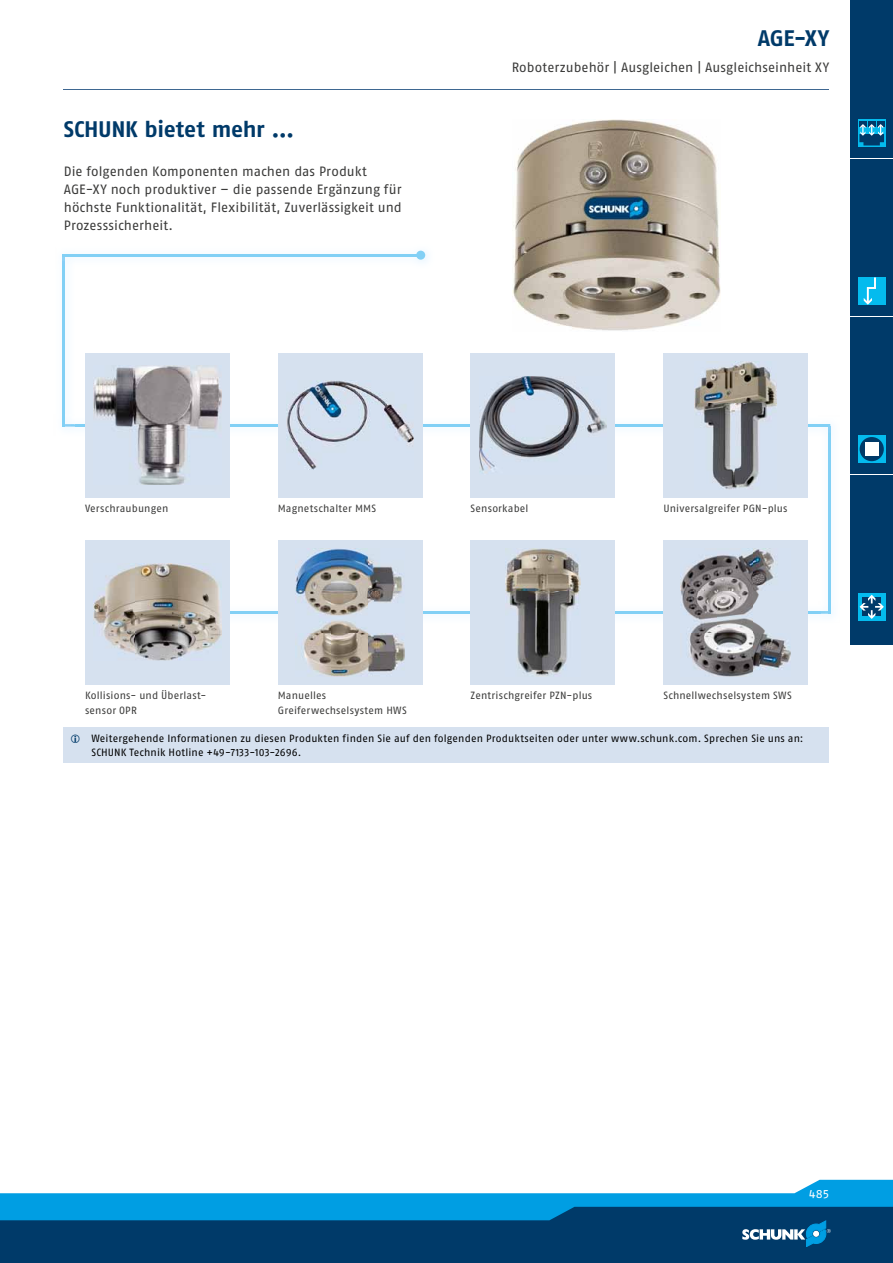
<style>
.page{position:relative;width:893px;height:1263px;background:#fff}
.page>*{position:absolute;margin:0;border:0;box-sizing:border-box;transform-origin:0 0}
.t1{font:700 22.5px "SCHUNK Fago Pro";letter-spacing:-.015em;color:#003a69}
.t2{font:13.5px/18px "SCHUNK Fago Pro";letter-spacing:.005em;color:#3b3b3a}
.t3{font:12px "SCHUNK Fago Pro";color:#fff}
.t4{font:10.5px/14.2px "SCHUNK Fago Pro";letter-spacing:.015em;color:#3b3b3a}
.t5{font:10.5px/14.2px "SCHUNK Fago Pro";letter-spacing:.01em;color:#000}
</style>
<div class="page">
<div style="left:0;top:1202px;width:893px;height:61px;background:#003a69"></div>
<svg style="left:0;top:1180px;width:893px;height:67px"></svg>
<div style="left:850px;top:0;width:43px;height:644px;background:#003a69"></div>
<svg style="left:858px;top:120px;width:27px;height:27px"></svg>
<svg style="left:859px;top:121px;width:25px;height:24px"></svg>
<hr style="left:850px;top:158px;width:43px;height:1px;background:#fff">
<div style="left:858px;top:277px;width:27px;height:28px;background:#04bbee"></div>
<svg style="left:864px;top:277px;width:12px;height:28px"></svg>
<hr style="left:850px;top:316px;width:43px;height:1px;background:#fff">
<svg style="left:858px;top:435px;width:27px;height:28px"></svg>
<div style="left:860px;top:437px;width:24px;height:24px;background:#003a69;border-radius:50%"></div>
<div style="left:865px;top:442px;width:13px;height:14px;background:#fff"></div>
<hr style="left:850px;top:474px;width:43px;height:1px;background:#fff">
<div style="left:858px;top:593px;width:27px;height:27px;background:#04bbee"></div>
<svg style="left:860px;top:595px;width:24px;height:24px"></svg>
<img style="left:230px;top:604px;width:588px;height:19px">
<hr style="left:139px;top:611px;width:691px;height:2px;background:#82d0f5">
<img style="left:830px;top:437px;width:1px;height:165px">
<svg style="left:818px;top:602px;width:15px;height:14px"></svg>
<hr style="left:828px;top:424px;width:2px;height:189px;background:#82d0f5">
<img style="left:75px;top:415px;width:757px;height:21px">
<svg style="left:828px;top:426px;width:2px;height:10px"></svg>
<hr style="left:63px;top:424px;width:767px;height:2px;background:#82d0f5">
<img style="left:62px;top:270px;width:1px;height:145px">
<img style="left:62px;top:417px;width:13px;height:11px">
<svg style="left:65px;top:415px;width:11px;height:11px"></svg>
<hr style="left:63px;top:254px;width:2px;height:172px;background:#82d0f5">
<img style="left:76px;top:250px;width:352px;height:12px">
<svg style="left:62px;top:254px;width:14px;height:16px"></svg>
<hr style="left:63px;top:254px;width:359px;height:2px;background:#82d0f5">
<div style="left:416px;top:251px;width:9px;height:9px;background:#82d0f5;border-radius:50%"></div>
<hr style="left:64px;top:89px;width:765px;height:1px;background:#3e6791">
<img style="left:512px;top:119px;width:209px;height:212px">
<div style="left:85px;top:353px;width:145px;height:144px;background:#d6e1ef"></div>
<img style="left:94px;top:366px;width:127px;height:119px">
<div style="left:278px;top:353px;width:144px;height:144px;background:#d6e1ef"></div>
<img style="left:287px;top:381px;width:127px;height:88px">
<div style="left:471px;top:353px;width:144px;height:144px;background:#d6e1ef"></div>
<img style="left:479px;top:376px;width:128px;height:97px">
<div style="left:663px;top:353px;width:145px;height:144px;background:#d6e1ef"></div>
<img style="left:694px;top:361px;width:83px;height:128px">
<div style="left:663px;top:540px;width:145px;height:145px;background:#d6e1ef"></div>
<img style="left:681px;top:549px;width:110px;height:127px">
<div style="left:471px;top:540px;width:144px;height:145px;background:#d6e1ef"></div>
<img style="left:505px;top:549px;width:76px;height:127px">
<div style="left:278px;top:540px;width:144px;height:145px;background:#d6e1ef"></div>
<img style="left:296px;top:549px;width:109px;height:127px">
<div style="left:85px;top:540px;width:145px;height:145px;background:#d6e1ef"></div>
<img style="left:94px;top:564px;width:127px;height:97px">
<div style="left:64px;top:727px;width:765px;height:35px;background:#d6e1ef"></div>
<h1 class="t1" style="left:758px;top:24px;width:73px">AGE-XY</h1>
<h1 class="t1" style="left:64px;top:116px;width:232px">SCHUNK bietet mehr ...</h1>
<p class="t2" style="left:64px;top:162px;width:340px">Die folgenden Komponenten machen das Produkt AGE-XY noch produktiver – die passende Ergänzung für höchste Funktionalität, Flexibilität, Zuverlässigkeit und Prozesssicherheit.</p>
<p class="t2" style="left:512px;top:59px;width:319px">Roboterzubehör | Ausgleichen | Ausgleichseinheit XY</p>
<p class="t4" style="left:85px;top:501px;width:85px">Verschraubungen</p>
<p class="t4" style="left:278px;top:501px;width:100px">Magnetschalter MMS</p>
<p class="t4" style="left:471px;top:501px;width:59px">Sensorkabel</p>
<p class="t4" style="left:663px;top:501px;width:126px">Universalgreifer PGN-plus</p>
<p class="t4" style="left:85px;top:688px;width:123px">Kollisions- und Überlast&shy;sensor OPR</p>
<p class="t5" style="left:91px;top:731px;width:714px">Weitergehende Informationen zu diesen Produkten finden Sie auf den folgenden Produktseiten oder unter www.schunk.com. Sprechen Sie uns an:<br>SCHUNK Technik Hotline +49-7133-103-2696.</p>
<p class="t4" style="left:278px;top:688px;width:50px">Manuelles</p>
<p class="t4" style="left:471px;top:688px;width:123px">Zentrischgreifer PZN-plus</p>
<p class="t4" style="left:663px;top:688px;width:130px">Schnellwechselsystem SWS</p>
<p class="t4" style="left:278px;top:703px;width:130px">Greiferwechselsystem HWS</p>
<p class="t3" style="left:809px;top:1186px;width:21px">485</p>
</div>
